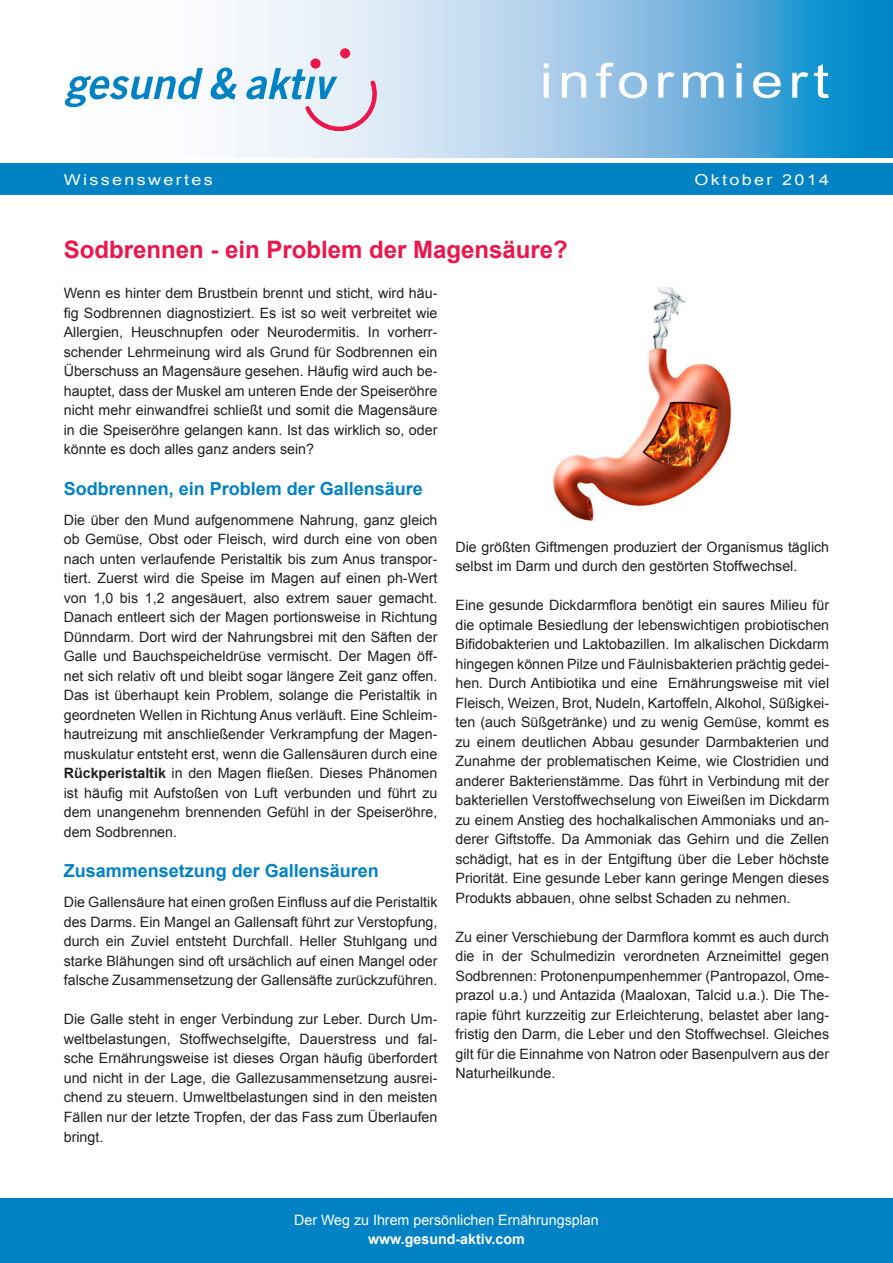
<style>
.page{position:relative;width:893px;height:1263px;background:#fff}
.page>*{position:absolute;margin:0;border:0;box-sizing:border-box;transform-origin:0 0}
.t1{font:48px "Arial";letter-spacing:.095em;color:#fff;scale:1.2 1}
.Headline_rot{font:700 24px "Arial";color:#ed164b}
.Subline_blau{font:700 18px "Arial";color:#0082c5}
.Weisse_Schrift_links{font:15px "Arial";letter-spacing:.13em;color:#fff;scale:1.2 1}
.Weisse_Schrift_recht{font:15px "Arial";letter-spacing:.13em;color:#fff;scale:1.2 1}
.Fließtext{font:14.25px/19.5px "Arial";color:#231f20;text-align:justify}
.t2{font:14.25px "Arial";color:#fff}
.t3{font:700 14.25px "Arial";color:#fff}
.s1{font-weight:700}
</style>
<div class="page">
<svg style="left:71px;top:0;width:822px;height:157px"></svg>
<div style="left:0;top:163px;width:893px;height:32px;background:#0082c5"></div>
<svg style="left:64px;top:68px;width:139px;height:39px"></svg>
<svg style="left:210px;top:68px;width:27px;height:31px"></svg>
<svg style="left:246px;top:68px;width:133px;height:65px"></svg>
<div style="left:310px;top:59px;width:11px;height:10px;background:#ed164b;border-radius:50%"></div>
<div style="left:340px;top:48px;width:10px;height:10px;background:#ed164b;border-radius:50%"></div>
<div style="left:0;top:1198px;width:893px;height:65px;background:#0082c5"></div>
<img style="left:553px;top:288px;width:179px;height:233px">
<h1 class="t1" style="left:540px;top:49px;width:243px">informiert</h1>
<p class="Weisse_Schrift_links" style="left:64px;top:170px;width:126px">Wissenswertes</p>
<p class="Weisse_Schrift_recht" style="left:694px;top:170px;width:114px">Oktober 2014</p>
<p class="Headline_rot" style="left:64px;top:233px;width:506px">Sodbrennen - ein Problem der Magensäure?</p>
<p class="Fließtext" style="left:64px;top:283px;width:375px">Wenn es hinter dem Brustbein brennt und sticht, wird häu&shy;fig Sodbrennen diagnostiziert. Es ist so weit verbreitet wie Allergien, Heuschnupfen oder Neurodermitis. In vorherr&shy;schender Lehrmeinung wird als Grund für Sodbrennen ein Überschuss an Magensäure gesehen. Häufig wird auch be&shy;hauptet, dass der Muskel am unteren Ende der Speiseröhre nicht mehr einwandfrei schließt und somit die Magensäure in die Speiseröhre gelangen kann. Ist das wirklich so, oder könnte es doch alles ganz anders sein?</p>
<p class="Subline_blau" style="left:64px;top:476px;width:361px">Sodbrennen, ein Problem der Gallensäure</p>
<p class="Fließtext" style="left:64px;top:510px;width:375px">Die über den Mund aufgenommene Nahrung, ganz gleich ob Gemüse, Obst oder Fleisch, wird durch eine von oben nach unten verlaufende Peristaltik bis zum Anus transpor&shy;tiert. Zuerst wird die Speise im Magen auf einen ph-Wert von 1,0 bis 1,2 angesäuert, also extrem sauer gemacht.<br>Danach entleert sich der Magen portionsweise in Richtung Dünndarm. Dort wird der Nahrungsbrei mit den Säften der Galle und Bauchspeicheldrüse vermischt. Der Magen öff&shy;net sich relativ oft und bleibt sogar längere Zeit ganz offen.<br>Das ist überhaupt kein Problem, solange die Peristaltik in geordneten Wellen in Richtung Anus verläuft. Eine Schleim&shy;hautreizung mit anschließender Verkrampfung der Magen&shy;muskulatur entsteht erst, wenn die Gallensäuren durch eine <span class="s1">Rückperistaltik</span> in den Magen fließen. Dieses Phänomen ist häufig mit Aufstoßen von Luft verbunden und führt zu dem unangenehm brennenden Gefühl in der Speiseröhre, dem Sodbrennen.</p>
<p class="Subline_blau" style="left:64px;top:859px;width:317px">Zusammensetzung der Gallensäuren</p>
<p class="Fließtext" style="left:64px;top:893px;width:375px">Die Gallensäure hat einen großen Einfluss auf die Peristaltik des Darms. Ein Mangel an Gallensaft führt zur Verstopfung, durch ein Zuviel entsteht Durchfall. Heller Stuhlgang und starke Blähungen sind oft ursächlich auf einen Mangel oder falsche Zusammensetzung der Gallensäfte zurückzuführen.</p>
<p class="Fließtext" style="left:64px;top:1010px;width:375px">Die Galle steht in enger Verbindung zur Leber. Durch Um&shy;weltbelastungen, Stoffwechselgifte, Dauerstress und fal&shy;sche Ernährungsweise ist dieses Organ häufig überfordert und nicht in der Lage, die Gallezusammensetzung ausrei&shy;chend zu steuern. Umweltbelastungen sind in den meisten Fällen nur der letzte Tropfen, der das Fass zum Überlaufen bringt.</p>
<p class="Fließtext" style="left:455px;top:537px;width:375px">Die größten Giftmengen produziert der Organismus täglich selbst im Darm und durch den gestörten Stoffwechsel.</p>
<p class="Fließtext" style="left:455px;top:595px;width:375px">Eine gesunde Dickdarmflora benötigt ein saures Milieu für die optimale Besiedlung der lebenswichtigen probiotischen Bifidobakterien und Laktobazillen. Im alkalischen Dickdarm hingegen können Pilze und Fäulnisbakterien prächtig gedei&shy;hen. Durch Antibiotika und eine Ernährungsweise mit viel Fleisch, Weizen, Brot, Nudeln, Kartoffeln, Alkohol, Süßigkei&shy;ten (auch Süßgetränke) und zu wenig Gemüse, kommt es zu einem deutlichen Abbau gesunder Darmbakterien und Zunahme der problematischen Keime, wie Clostridien und anderer Bakterienstämme. Das führt in Verbindung mit der bakteriellen Verstoffwechselung von Eiweißen im Dickdarm zu einem Anstieg des hochalkalischen Ammoniaks und an&shy;derer Giftstoffe. Da Ammoniak das Gehirn und die Zellen schädigt, hat es in der Entgiftung über die Leber höchste Priorität. Eine gesunde Leber kann geringe Mengen dieses Produkts abbauen, ohne selbst Schaden zu nehmen.</p>
<p class="Fließtext" style="left:455px;top:927px;width:375px">Zu einer Verschiebung der Darmflora kommt es auch durch die in der Schulmedizin verordneten Arzneimittel gegen Sodbrennen: Protonenpumpenhemmer (Pantropazol, Ome&shy;prazol u.a.) und Antazida (Maaloxan, Talcid u.a.). Die The&shy;rapie führt kurzzeitig zur Erleichterung, belastet aber lang&shy;fristig den Darm, die Leber und den Stoffwechsel. Gleiches gilt für die Einnahme von Natron oder Basenpulvern aus der Naturheilkunde.</p>
<p class="t2" style="left:294px;top:1210px;width:306px">Der Weg zu Ihrem persönlichen Ernährungsplan</p>
<p class="t3" style="left:368px;top:1230px;width:158px">www.gesund-aktiv.com</p>
</div>
